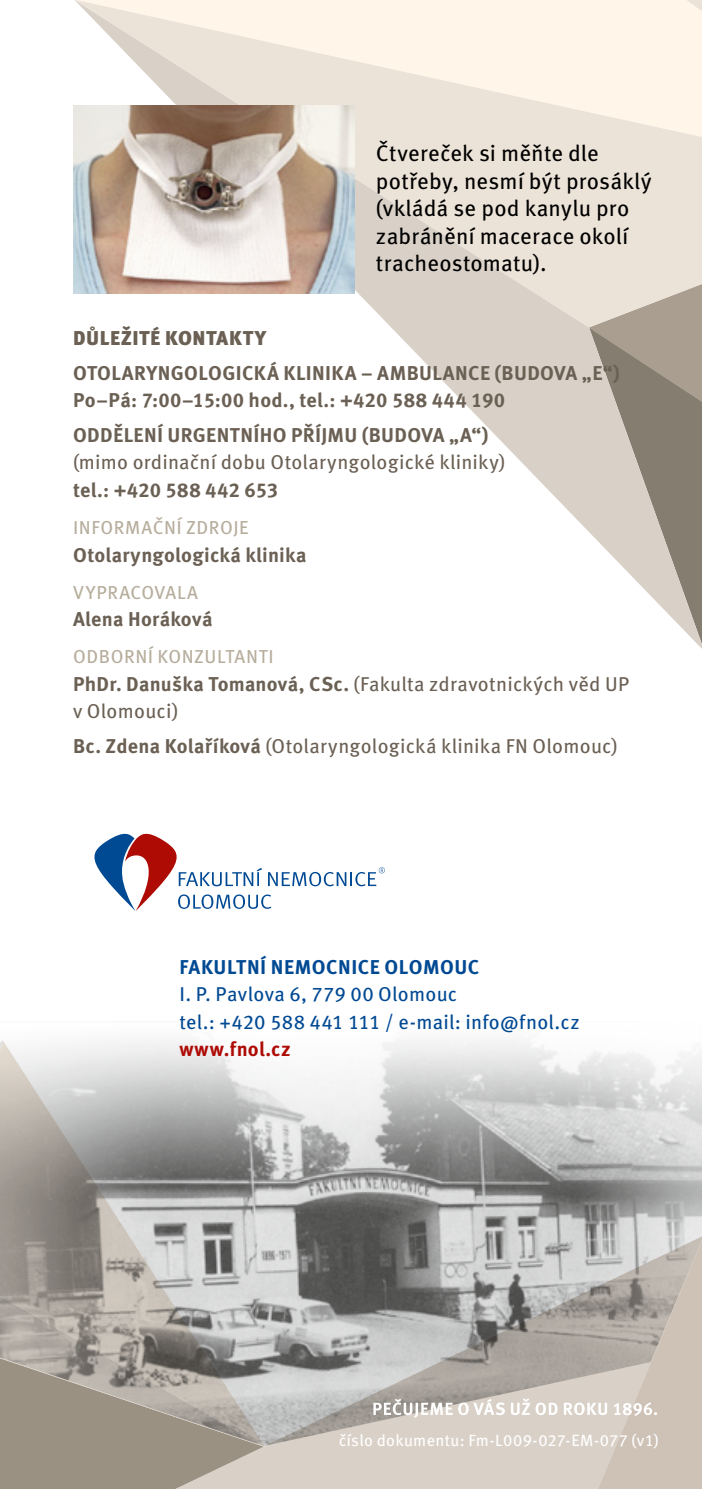
<style>
.page{position:relative;width:702px;height:1489px;background:#fff}
.page>*{position:absolute;margin:0;border:0;box-sizing:border-box;transform-origin:0 0}
.t1{font:22.5px/27.5px "Meta Pro";letter-spacing:.005em;color:#000}
.t2{font:700 20px/27.5px "Meta Pro";letter-spacing:.015em;color:#6b6054}
.t3{font:20px/27.5px "Meta Pro";letter-spacing:.01em;color:#6b6054}
.t4{font:20px/27.5px "Meta Pro";letter-spacing:.015em;color:#004993}
.t5{font:700 20px "Meta Pro";letter-spacing:.025em;color:#004993}
.t6{font:900 20px "Meta Pro";letter-spacing:.03em;color:#6b6054}
.t7{font:700 20px "Meta Pro";letter-spacing:.03em;color:#ae0b05}
.t8{font:18.75px "Meta Pro";letter-spacing:.03em;color:#b6ad9c}
.t9{font:16.25px "Meta Pro";letter-spacing:.02em;color:#fff}
.s1{font-weight:700}
</style>
<div class="page">
<div style="left:265px;top:1445px;width:108px;height:43px;background:#d9d1c8"></div>
<svg style="left:391px;top:327px;width:311px;height:322px"></svg>
<svg style="left:589px;top:327px;width:113px;height:250px;background:#aca499"></svg>
<svg style="left:74px;top:0;width:628px;height:327px;background:#eee6dd"></svg>
<img style="left:0;top:1040px;width:702px;height:405px">
<img style="left:73px;top:106px;width:281px;height:187px">
<svg style="left:94px;top:833px;width:291px;height:77px"></svg>
<svg style="left:0;top:1358px;width:265px;height:131px;background:#a29a8f"></svg>
<svg style="left:656px;top:0;width:46px;height:190px;background:#f8efe3"></svg>
<svg style="left:373px;top:1241px;width:329px;height:248px;background:#beb8b2"></svg>
<p class="t1" style="left:376px;top:140px;width:277px">Čtvereček si měňte dle potřeby, nesmí být prosáklý (vkládá se pod kanylu pro zabránění macerace okolí tracheostomatu).</p>
<p class="t6" style="left:73px;top:326px;width:194px">DŮLEŽITÉ KONTAKTY</p>
<p class="t2" style="left:73px;top:359px;width:548px">OTOLARYNGOLOGICKÁ KLINIKA – AMBULANCE (BUDOVA „E“)<br>Po–Pá: 7:00–15:00 hod., tel.: +420 588 444 190</p>
<p class="t2" style="left:73px;top:421px;width:417px">ODDĚLENÍ URGENTNÍHO PŘÍJMU (BUDOVA „A“)</p>
<p class="t3" style="left:73px;top:449px;width:433px">(mimo ordinační dobu Otolaryngologické kliniky)</p>
<p class="t2" style="left:73px;top:476px;width:207px">tel.: +420 588 442 653</p>
<p class="t8" style="left:73px;top:516px;width:177px">INFORMAČNÍ ZDROJE</p>
<p class="t2" style="left:73px;top:541px;width:235px">Otolaryngologická klinika</p>
<p class="t8" style="left:73px;top:580px;width:126px">VYPRACOVALA</p>
<p class="t2" style="left:73px;top:605px;width:141px">Alena Horáková</p>
<p class="t8" style="left:73px;top:645px;width:202px">ODBORNÍ KONZULTANTI</p>
<p class="t3" style="left:73px;top:670px;width:557px"><span class="s1">PhDr. Danuška Tomanová, CSc.</span> (Fakulta zdravotnických věd UP v Olomouci)</p>
<p class="t3" style="left:73px;top:732px;width:546px"><span class="s1">Bc. Zdena Kolaříková</span> (Otolaryngologická klinika FN Olomouc)</p>
<p class="t5" style="left:179px;top:954px;width:301px">FAKULTNÍ NEMOCNICE OLOMOUC</p>
<p class="t4" style="left:179px;top:980px;width:401px">I. P. Pavlova 6, 779 00 Olomouc<br>tel.: +420 588 441 111 / e-mail: info@fnol.cz</p>
<p class="t7" style="left:179px;top:1036px;width:113px">www.fnol.cz</p>
<p class="t9" style="left:339px;top:1429px;width:321px">číslo dokumentu: Fm-L009-027-EM-077 (v1)</p>
</div>
